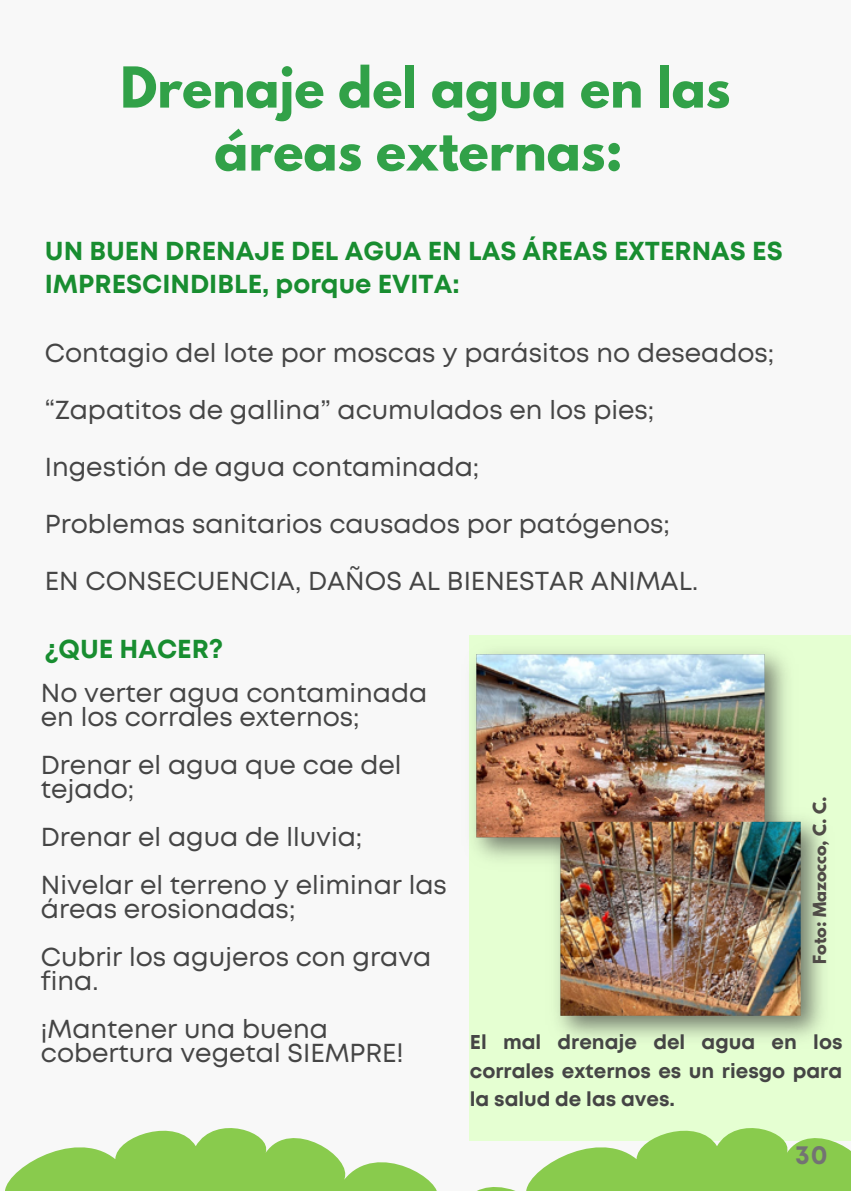
<style>
.page{position:relative;width:851px;height:1191px;background:#fff}
.page>*{position:absolute;margin:0;border:0;box-sizing:border-box;transform-origin:0 0}
.t1{font:700 50px/63px "League Spartan";color:#31a148;text-align:center}
.t2{font:700 26.6px "Mont";color:#737373}
.t3{font:26px/57px "Mont";color:#454545}
.t4{font:700 26px/33px "Mont";color:#188d30}
.t5{font:700 20px/28.4px "Mont";color:#454545;text-align:justify}
.t6{font:700 16px "League Spartan";color:#4f4b47}
</style>
<div class="page">
<div style="left:0;top:0;width:850px;height:1190px;background:#f8f8f8"></div>
<div style="left:469px;top:635px;width:381px;height:506px;background:#e5ffd2"></div>
<svg style="left:5px;top:1128px;width:845px;height:62px;fill:#89cb4d"></svg>
<img style="left:472px;top:650px;width:351px;height:388px">
<h1 class="t1" style="left:120px;top:62px;width:611px">Drenaje del agua en las áreas externas:</h1>
<p class="t4" style="left:45px;top:236px;width:739px">UN BUEN DRENAJE DEL AGUA EN LAS ÁREAS EXTERNAS ES<br>IMPRESCINDIBLE, porque EVITA:</p>
<p class="t3" style="left:45px;top:326px;width:730px">Contagio del lote por moscas y parásitos no deseados; “Zapatitos de gallina” acumulados en los pies; Ingestión de agua contaminada;<br>Problemas sanitarios causados por patógenos;<br>EN CONSECUENCIA, DAÑOS AL BIENESTAR ANIMAL.</p>
<p class="t4" style="left:45px;top:635px;width:180px">¿QUE HACER?</p>
<p class="t3" style="left:41px;top:683px;width:387px;line-height:24px">No verter agua contaminada en los corrales externos;</p>
<p class="t3" style="left:41px;top:755px;width:362px;line-height:24px">Drenar el agua que cae del tejado;</p>
<p class="t3" style="left:41px;top:815px;width:407px;line-height:48px">Drenar el agua de lluvia;<br>Nivelar el terreno y eliminar las</p>
<p class="t3" style="left:41px;top:887px;width:392px;line-height:48px">áreas erosionadas;<br>Cubrir los agujeros con grava</p>
<p class="t3" style="left:41px;top:959px;width:288px;line-height:48px">fina.<br>¡Mantener una buena</p>
<p class="t3" style="left:41px;top:1026px;width:364px">cobertura vegetal SIEMPRE!</p>
<p class="t6" style="left:811px;top:964px;width:169px;rotate:-90deg">Foto: Mazocco, C. C.</p>
<p class="t5" style="left:469px;top:1029px;width:374px">El mal drenaje del agua en los corrales externos es un riesgo para la salud de las aves.</p>
<p class="t2" style="left:794px;top:1144px;width:34px">30</p>
</div>
